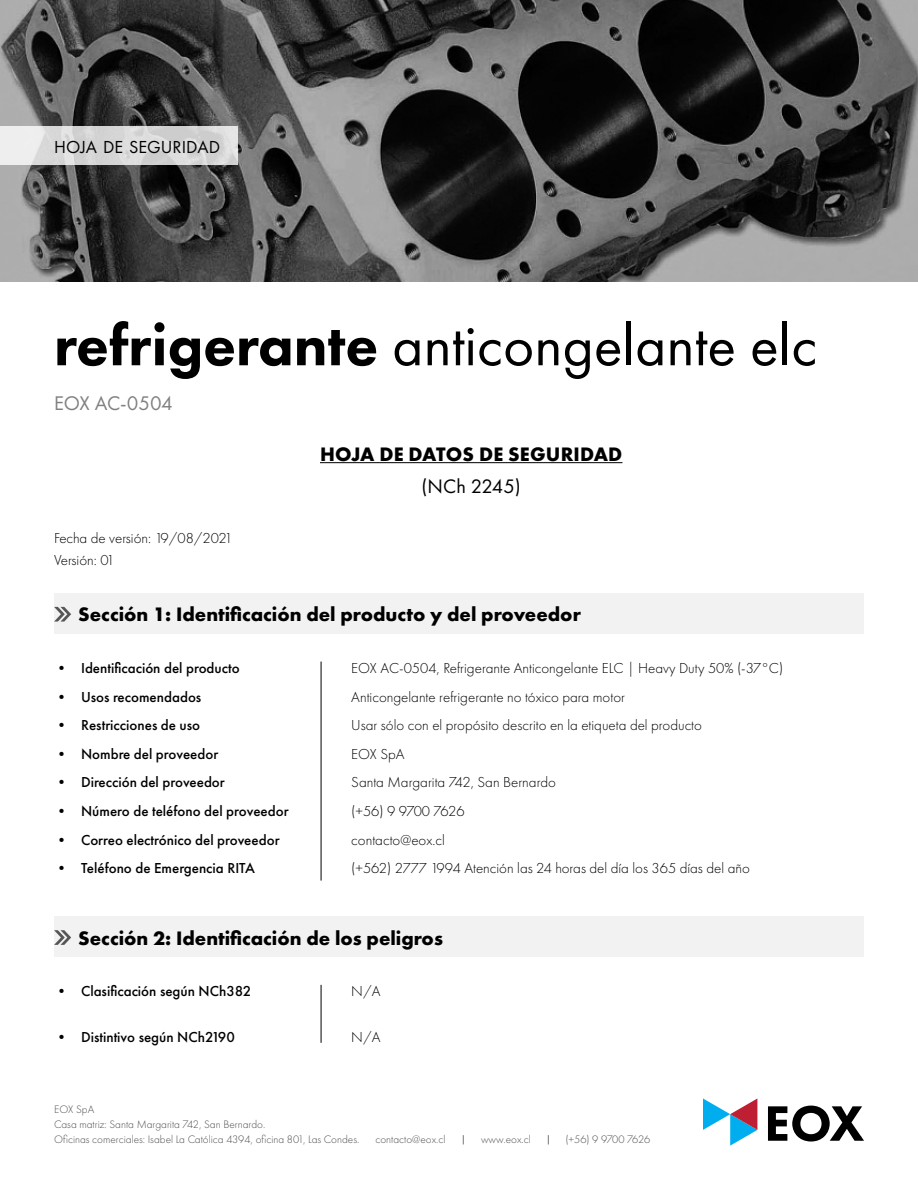
<style>
.page{position:relative;width:918px;height:1188px;background:#fff}
.page>*{position:absolute;margin:0;border:0;box-sizing:border-box;transform-origin:0 0}
.t1{font:59.7px "Futura PT";color:#000}
.t2{font:20.55px "Futura PT";letter-spacing:-.01em;color:#808080}
.Cuerpo_Descripción{font:700 20.25px "Futura PT";color:#000}
.t3{font:20.25px "Futura PT";color:#000}
.t4{font:18px "Futura PT";color:#000}
.Cuerpo_Descripción-2{font:300 15px "Futura PT";color:#000}
.t5{font:500 15px "Futura PT";color:#000}
.Cuerpo_Descripción-3{font:300 15px "Futura PT";letter-spacing:-.035em;color:#000}
.t6{font:300 11.25px/15px "Futura PT";color:#4d4d4d}
.t7{font:300 11.25px "Futura PT";letter-spacing:-.035em;color:#4d4d4d}
.s1{font-weight:800}
</style>
<div class="page">
<hr style="left:321px;top:985px;width:1px;height:58px;background:#000">
<hr style="left:321px;top:662px;width:1px;height:219px;background:#000">
<svg style="left:703px;top:1098px;width:54px;height:48px"></svg>
<img style="left:0;top:0;width:918px;height:281px">
<svg style="left:0;top:126px;width:238px;height:38px;background:#dbdbdb"></svg>
<hr style="left:320px;top:462px;width:302px;height:1px;background:#000">
<div style="left:54px;top:593px;width:810px;height:41px;background:#f2f2f2"></div>
<div style="left:54px;top:917px;width:810px;height:40px;background:#f2f2f2"></div>
<svg style="left:54px;top:607px;width:17px;height:15px"></svg>
<svg style="left:54px;top:930px;width:17px;height:15px"></svg>
<svg style="left:768px;top:1106px;width:96px;height:36px"></svg>
<p class="t4" style="left:54px;top:136px;width:168px">HOJA DE SEGURIDAD</p>
<p class="t1" style="left:54px;top:310px;width:765px"><span class="s1">refrigerante</span> anticongelante elc</p>
<p class="t2" style="left:54px;top:391px;width:120px">EOX AC-0504</p>
<p class="Cuerpo_Descripción-2" style="left:54px;top:529px;width:180px">Fecha de versión: 19/08/2021</p>
<p class="Cuerpo_Descripción-2" style="left:54px;top:551px;width:62px">Versión: 01</p>
<p class="Cuerpo_Descripción" style="left:320px;top:441px;width:304px">HOJA DE DATOS DE SEGURIDAD</p>
<p class="t3" style="left:422px;top:475px;width:101px">(NCh 2245)</p>
<p class="Cuerpo_Descripción" style="left:78px;top:602px;width:504px">Sección 1: Identificación del producto y del proveedor</p>
<p class="t5" style="left:54px;top:659px;width:187px">• Identificación del producto</p>
<p class="t5" style="left:54px;top:688px;width:149px">• Usos recomendados</p>
<p class="t5" style="left:54px;top:716px;width:148px">• Restricciones de uso</p>
<p class="t5" style="left:54px;top:745px;width:166px">• Nombre del proveedor</p>
<p class="t5" style="left:54px;top:773px;width:172px">• Dirección del proveedor</p>
<p class="t5" style="left:54px;top:802px;width:236px">• Número de teléfono del proveedor</p>
<p class="t5" style="left:54px;top:831px;width:227px">• Correo electrónico del proveedor</p>
<p class="t5" style="left:54px;top:859px;width:202px">• Teléfono de Emergencia RITA</p>
<p class="Cuerpo_Descripción-2" style="left:351px;top:659px;width:434px">EOX AC-0504, Refrigerante Anticongelante ELC | Heavy Duty 50% (-37°C)</p>
<p class="Cuerpo_Descripción-2" style="left:351px;top:688px;width:275px">Anticongelante refrigerante no tóxico para motor</p>
<p class="Cuerpo_Descripción-2" style="left:351px;top:717px;width:352px">Usar sólo con el propósito descrito en la etiqueta del producto</p>
<p class="Cuerpo_Descripción-2" style="left:351px;top:745px;width:55px">EOX SpA</p>
<p class="Cuerpo_Descripción-2" style="left:351px;top:774px;width:206px">Santa Margarita 742, San Bernardo</p>
<p class="Cuerpo_Descripción-3" style="left:351px;top:803px;width:115px">(+56) 9 9700 7626</p>
<p class="Cuerpo_Descripción-2" style="left:351px;top:831px;width:95px">contacto@eox.cl</p>
<p class="Cuerpo_Descripción-2" style="left:351px;top:860px;width:400px">(+562) 2777 1994 Atención las 24 horas del día los 365 días del año</p>
<p class="Cuerpo_Descripción" style="left:78px;top:925px;width:366px">Sección 2: Identificación de los peligros</p>
<p class="t5" style="left:54px;top:982px;width:199px">• Clasificación según NCh382</p>
<p class="t5" style="left:54px;top:1028px;width:182px">• Distintivo según NCh2190</p>
<p class="Cuerpo_Descripción-2" style="left:351px;top:983px;width:31px">N/A</p>
<p class="Cuerpo_Descripción-2" style="left:351px;top:1029px;width:31px">N/A</p>
<p class="t6" style="left:54px;top:1102px;width:307px">EOX SpA<br>Casa matriz: Santa Margarita 742, San Bernardo.<br>Oficinas comerciales: Isabel La Católica 4394, oficina 801, Las Condes.</p>
<p class="t6" style="left:375px;top:1132px;width:72px">contacto@eox.cl</p>
<p class="t6" style="left:481px;top:1132px;width:51px">www.eox.cl</p>
<p class="t7" style="left:565px;top:1133px;width:86px">(+56) 9 9700 7626</p>
</div>
